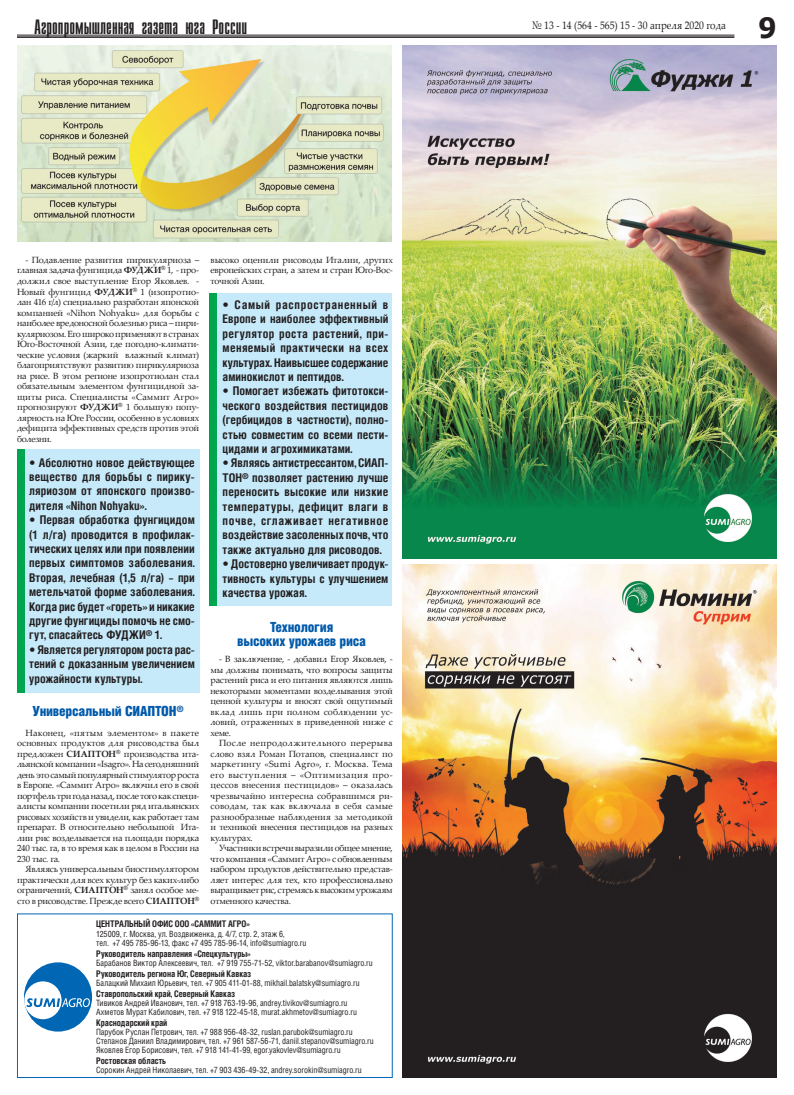
<style>
.page{position:relative;width:794px;height:1095px;background:#fff}
.page>*{position:absolute;margin:0;border:0;box-sizing:border-box;transform-origin:0 0}
.t1{font:700 28px "Verdana";color:#231f20;scale:.94 1}
.t2{font:20.6px "Compact CTT";color:#231f20}
.Заголовок{font:900 14px/14px "Helios Cond";letter-spacing:-.02em;color:#015aaa;text-align:center}
.текст{font:700 12px/14.4px "Helios Cond";color:#231f20;text-align:justify}
.t3{font:11px "Palatino Linotype";color:#231f20;scale:.88 1}
.текст-2{font:700 9.1px "Helios Cond";letter-spacing:-.005em;color:#231f20}
.текст-3{font:9px/10.5px "Palatino Linotype";letter-spacing:-.02em;color:#231f20;text-align:justify}
.текст-4{font:8.6px/9px "Helios Cond";color:#231f20}
.s1{font-weight:700}
</style>
<div class="page">
<hr style="left:17px;top:35px;width:717px;height:1px;background:#231f20">
<hr style="left:17px;top:36px;width:717px;height:2px;background:#231f20">
<div style="left:17px;top:448px;width:183px;height:244px;background:#c6eafa"></div>
<div style="left:17px;top:448px;width:8px;height:244px;background:#00a54f"></div>
<div style="left:209px;top:293px;width:183px;height:312px;background:#c6eafa"></div>
<div style="left:209px;top:293px;width:8px;height:312px;background:#00a54f"></div>
<img style="left:17px;top:45px;width:374px;height:196px">
<div style="left:17px;top:913px;width:376px;height:164px;background:#fff;border:1px solid #0166b3"></div>
<div style="left:24px;top:962px;width:68px;height:69px;background:#0166b3;border-radius:50%"></div>
<div style="left:24px;top:981px;width:38px;height:37px;background:#fff;border-radius:50%"></div>
<svg style="left:27px;top:997px;width:63px;height:9px"></svg>
<img style="left:403px;top:45px;width:374px;height:513px">
<img style="left:403px;top:564px;width:374px;height:513px">
<h2 class="t2" style="left:34px;top:16px;width:215px">Агропромышленная газета юга Роcсии</h2>
<p class="t3" style="left:531px;top:18px;width:223px">№ 13 - 14 (564 - 565) 15 - 30 апреля 2020 года</p>
<p class="t1" style="left:758px;top:8px;width:21px">9</p>
<p class="текст-3" style="left:17px;top:254px;width:184px;text-indent:9px">- Подавление развития пирикуляриоза – главная задача фунгицида <span class="s1">ФУДЖИ</span><sup>®</sup> 1, - про&shy;должил свое выступление Егор Яковлев. - Новый фунгицид <span class="s1">ФУДЖИ</span><sup>®</sup> 1 (изопротио&shy;лан 416 г/л) специально разработан японской компанией «Nihon Nohyaku» для борьбы с наиболее вредоносной болезнью риса – пири&shy;куляриозом. Его широко применяют в странах Юго-Восточной Азии, где погодно-климати&shy;ческие условия (жаркий влажный климат) благоприятствуют развитию пирикуляриоза на рисе. В этом регионе изопротиолан стал обязательным элементом фунгицидной за&shy;щиты риса. Специалисты «Саммит Агро» прогнозируют <span class="s1">ФУДЖИ</span><sup>®</sup> 1 большую попу&shy;лярность на Юге России, особенно в условиях дефицита эффективных средств против этой болезни.</p>
<p class="текст" style="left:29px;top:454px;width:167px">• Абсолютно новое действующее вещество для борьбы с пирику&shy;ляриозом от японского произво&shy;дителя «Nihon Nohyaku».</p>
<p class="текст" style="left:29px;top:512px;width:167px">• Первая обработка фунгицидом (1 л/га) проводится в профилак&shy;тических целях или при появлении первых симптомов заболевания.<br>Вторая, лечебная (1,5 л/га) – при метельчатой форме заболевания.<br>Когда рис будет «гореть» и никакие другие фунгициды помочь не смо&shy;гут, спасайтесь ФУДЖИ<sup>®</sup> 1.</p>
<p class="текст" style="left:29px;top:642px;width:167px">• Является регулятором роста рас&shy;тений с доказанным увеличением урожайности культуры.</p>
<p class="Заголовок" style="left:33px;top:704px;width:153px">Универсальный СИАПТОН<sup>®</sup></p>
<p class="текст-3" style="left:17px;top:727px;width:184px;text-indent:9px">Наконец, «пятым элементом» в пакете основных продуктов для рисоводства был предложен <span class="s1">СИАПТОН</span><sup>®</sup> производства ита&shy;льянской компании «Isagro». На сегодняшний день это самый популярный стимулятор роста в Европе. «Саммит Агро» включил его в свой портфель три года назад, после того как специ&shy;алисты компании посетили ряд итальянских рисовых хозяйств и увидели, как работает там препарат. В относительно небольшой Ита&shy;лии рис возделывается на площади порядка 240 тыс. га, в то время как в целом в России на 230 тыс. га.</p>
<p class="текст-3" style="left:17px;top:863px;width:184px;text-indent:9px">Являясь универсальным биостимулятором практически для всех культур без каких-либо ограничений, <span class="s1">СИАПТОН</span><sup>®</sup> занял особое ме&shy;сто в рисоводстве. Прежде всего <span class="s1">СИАПТОН</span><sup>®</sup></p>
<p class="текст-3" style="left:211px;top:254px;width:184px">высоко оценили рисоводы Италии, других европейских стран, а затем и стран Юго-Вос&shy;точной Азии.</p>
<p class="текст" style="left:223px;top:297px;width:167px">• Самый распространенный в Европе и наиболее эффективный регулятор роста растений, при&shy;меняемый практически на всех культурах. Наивысшее содержание аминокислот и пептидов.</p>
<p class="текст" style="left:223px;top:383px;width:167px">• Помогает избежать фитотокси&shy;ческого воздействия пестицидов (гербицидов в частности), полно&shy;стью совместим со всеми пести&shy;цидами и агрохимикатами.</p>
<p class="текст" style="left:223px;top:455px;width:167px">• Являясь антистрессантом, СИАП-ТОН<sup>®</sup> позволяет растению лучше переносить высокие или низкие температуры, дефицит влаги в почве, сглаживает негативное воздействие засоленных почв, что также актуально для рисоводов.</p>
<p class="текст" style="left:223px;top:556px;width:167px">• Достоверно увеличивает продук&shy;тивность культуры с улучшением качества урожая.</p>
<p class="Заголовок" style="left:237px;top:620px;width:130px">Технология<br>высоких урожаев риса</p>
<p class="текст-3" style="left:211px;top:653px;width:184px;text-indent:9px">- В заключение, - добавил Егор Яковлев, - мы должны понимать, что вопросы защиты растений риса и его питания являются лишь некоторыми моментами возделывания этой ценной культуры и вносят свой ощутимый вклад лишь при полном соблюдении ус&shy;ловий, отраженных в приведенной ниже с хеме.</p>
<p class="текст-3" style="left:211px;top:737px;width:184px;text-indent:9px">После непродолжительного перерыва слово взял Роман Потапов, специалист по маркетингу «Sumi Agro», г. Москва. Тема его выступления – «Оптимизация про&shy;цессов внесения пестицидов» – оказалась чрезвычайно интересна собравшимся ри&shy;соводам, так как включала в себя самые разнообразные наблюдения за методикой и техникой внесения пестицидов на разных культурах.</p>
<p class="текст-3" style="left:211px;top:842px;width:184px;text-indent:9px">Участники встречи выразили общее мнение, что компания «Саммит Агро» с обновленным набором продуктов действительно представ&shy;ляет интерес для тех, кто профессионально выращивает рис, стремясь к высоким урожаям отменного качества.</p>
<p class="текст-2" style="left:96px;top:917px;width:155px">ЦЕНТРАЛЬНЫЙ ОФИС ООО «САММИТ АГРО»</p>
<p class="текст-4" style="left:96px;top:928px;width:212px">125009, г. Москва, ул. Воздвиженка, д. 4/7, стр. 2, этаж 6,<br>тел. +7 495 785-96-13, факс +7 495 785-96-14, info@sumiagro.ru</p>
<p class="текст-2" style="left:96px;top:947px;width:156px">Руководитель направления «Спецкультуры»</p>
<p class="текст-4" style="left:96px;top:957px;width:278px">Барабанов Виктор Алексеевич, тел. +7 919 755-71-52, viktor.barabanov@sumiagro.ru</p>
<p class="текст-2" style="left:96px;top:967px;width:157px">Руководитель региона Юг, Северный Кавказ</p>
<p class="текст-4" style="left:96px;top:977px;width:265px">Балацкий Михаил Юрьевич, тел. +7 905 411-01-88, mikhail.balatsky@sumiagro.ru</p>
<p class="текст-2" style="left:96px;top:987px;width:141px">Ставропольский край, Северный Кавказ</p>
<p class="текст-4" style="left:96px;top:997px;width:253px">Тивиков Андрей Иванович, тел. +7 918 763-19-96, andrey.tivikov@sumiagro.ru</p>
<p class="текст-4" style="left:96px;top:1006px;width:262px">Ахметов Мурат Кабилович, тел. +7 918 122-45-18, murat.akhmetov@sumiagro.ru</p>
<p class="текст-2" style="left:96px;top:1016px;width:73px">Краснодарский край</p>
<p class="текст-4" style="left:96px;top:1026px;width:258px">Парубок Руслан Петрович, тел. +7 988 956-48-32, ruslan.parubok@sumiagro.ru</p>
<p class="текст-4" style="left:96px;top:1035px;width:279px">Степанов Даниил Владимирович, тел. +7 961 587-56-71, daniil.stepanov@sumiagro.ru</p>
<p class="текст-4" style="left:96px;top:1044px;width:246px">Яковлев Егор Борисович, тел. +7 918 141-41-99, egor.yakovlev@sumiagro.ru</p>
<p class="текст-2" style="left:96px;top:1054px;width:72px">Ростовская область</p>
<p class="текст-4" style="left:96px;top:1064px;width:267px">Сорокин Андрей Николаевич, тел. +7 903 436-49-32, andrey.sorokin@sumiagro.ru</p>
</div>
